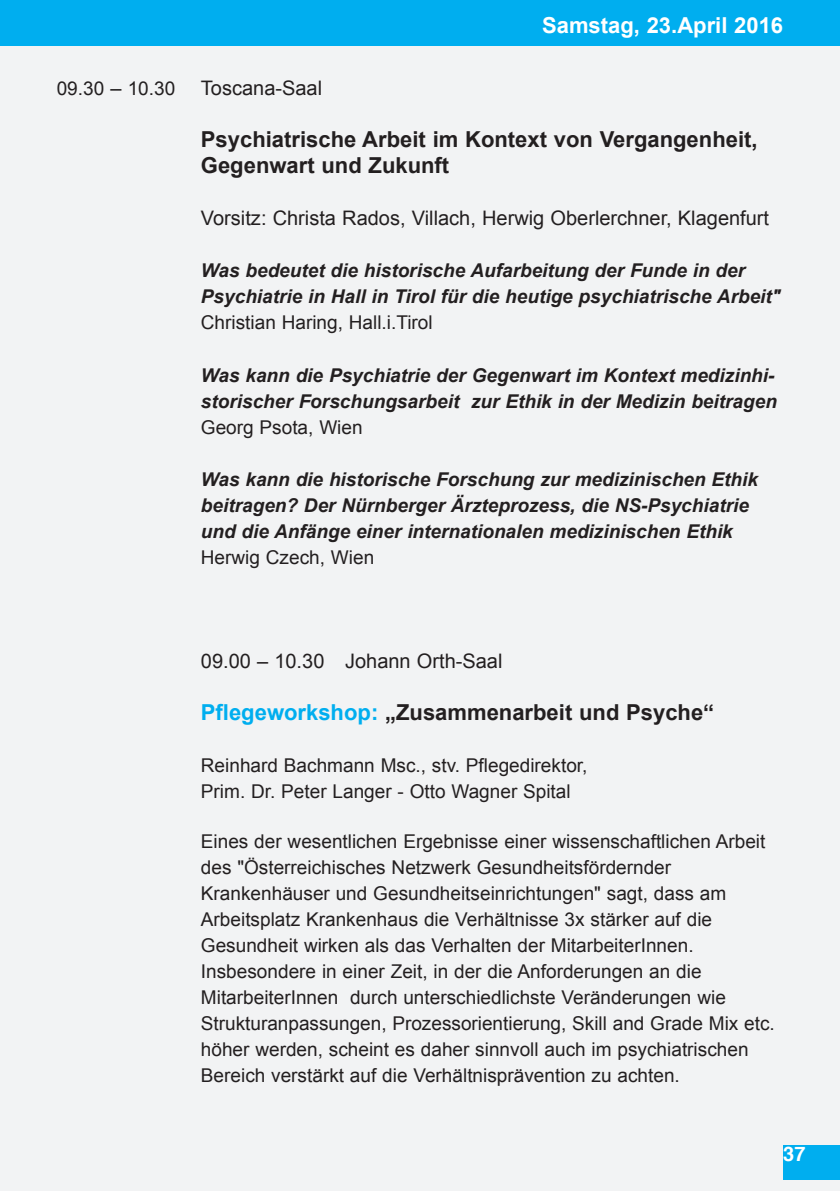
<style>
.page{position:relative;width:840px;height:1191px;background:#fff}
.page>*{position:absolute;margin:0;border:0;box-sizing:border-box;transform-origin:0 0}
.t1{font:700 22px/26px "Arial";color:#231f20}
.t2{font:700 22px "Arial";color:#fff}
.t3{font:20px "Arial";color:#231f20}
.t4{font:700 20px "Helvetica";color:#fff}
.t5{font:19px/26px "Arial";color:#231f20}
.t6{font:italic 700 19px/26px "Arial";color:#231f20}
.s1{font-size:20px}
.s2{color:#00aeef}
</style>
<div class="page">
<div style="left:0;top:0;width:839px;height:1191px;background:#f2f3f4"></div>
<div style="left:782px;top:1145px;width:57px;height:34px;background:#00aeef"></div>
<div style="left:0;top:0;width:839px;height:45px;background:#00aeef"></div>
<p class="t2" style="left:541px;top:11px;width:242px">Samstag, 23.April 2016</p>
<p class="t5" style="left:57px;top:76px;width:120px">09.30 <span class="s1">–</span> 10.30</p>
<p class="t3" style="left:201px;top:75px;width:123px">Toscana-Saal</p>
<p class="t1" style="left:201px;top:127px;width:558px">Psychiatrische Arbeit im Kontext von Vergangenheit,<br>Gegenwart und Zukunft</p>
<p class="t3" style="left:201px;top:205px;width:569px">Vorsitz: Christa Rados, Villach, Herwig Oberlerchner, Klagenfurt</p>
<p class="t6" style="left:201px;top:258px;width:581px">Was bedeutet die historische Aufarbeitung der Funde in der<br>Psychiatrie in Hall in Tirol für die heutige psychiatrische Arbeit"</p>
<p class="t5" style="left:201px;top:310px;width:233px">Christian Haring, Hall.i.Tirol</p>
<p class="t6" style="left:201px;top:362px;width:577px">Was kann die Psychiatrie der Gegenwart im Kontext medizinhi&shy;storischer Forschungsarbeit zur Ethik in der Medizin beitragen</p>
<p class="t5" style="left:201px;top:414px;width:163px">Georg Psota, Wien</p>
<p class="t6" style="left:201px;top:466px;width:558px">Was kann die historische Forschung zur medizinischen Ethik beitragen? Der Nürnberger Ärzteprozess, die NS-Psychiatrie und die Anfänge einer internationalen medizinischen Ethik</p>
<p class="t5" style="left:201px;top:544px;width:175px">Herwig Czech, Wien</p>
<p class="t3" style="left:201px;top:647px;width:303px">09.00 – 10.30 Johann Orth-Saal</p>
<p class="t1" style="left:201px;top:699px;width:514px"><span class="s2">Pflegeworkshop:</span> „Zusammenarbeit und Psyche“</p>
<p class="t5" style="left:201px;top:752px;width:388px">Reinhard Bachmann Msc., stv. Pflegedirektor,<br>Prim. Dr. Peter Langer - Otto Wagner Spital</p>
<p class="t5" style="left:201px;top:828px;width:575px">Eines der wesentlichen Ergebnisse einer wissenschaftlichen Arbeit des "Österreichisches Netzwerk Gesundheitsfördernder Krankenhäuser und Gesundheitseinrichtungen" sagt, dass am Arbeitsplatz Krankenhaus die Verhältnisse 3x stärker auf die Gesundheit wirken als das Verhalten der MitarbeiterInnen.<br>Insbesondere in einer Zeit, in der die Anforderungen an die MitarbeiterInnen durch unterschiedlichste Veränderungen wie Strukturanpassungen, Prozessorientierung, Skill and Grade Mix etc. höher werden, scheint es daher sinnvoll auch im psychiatrischen Bereich verstärkt auf die Verhältnisprävention zu achten.</p>
<p class="t4" style="left:782px;top:1126px;width:24px">37</p>
<p class="t4" style="left:782px;top:1137px;width:24px">37</p>
</div>
